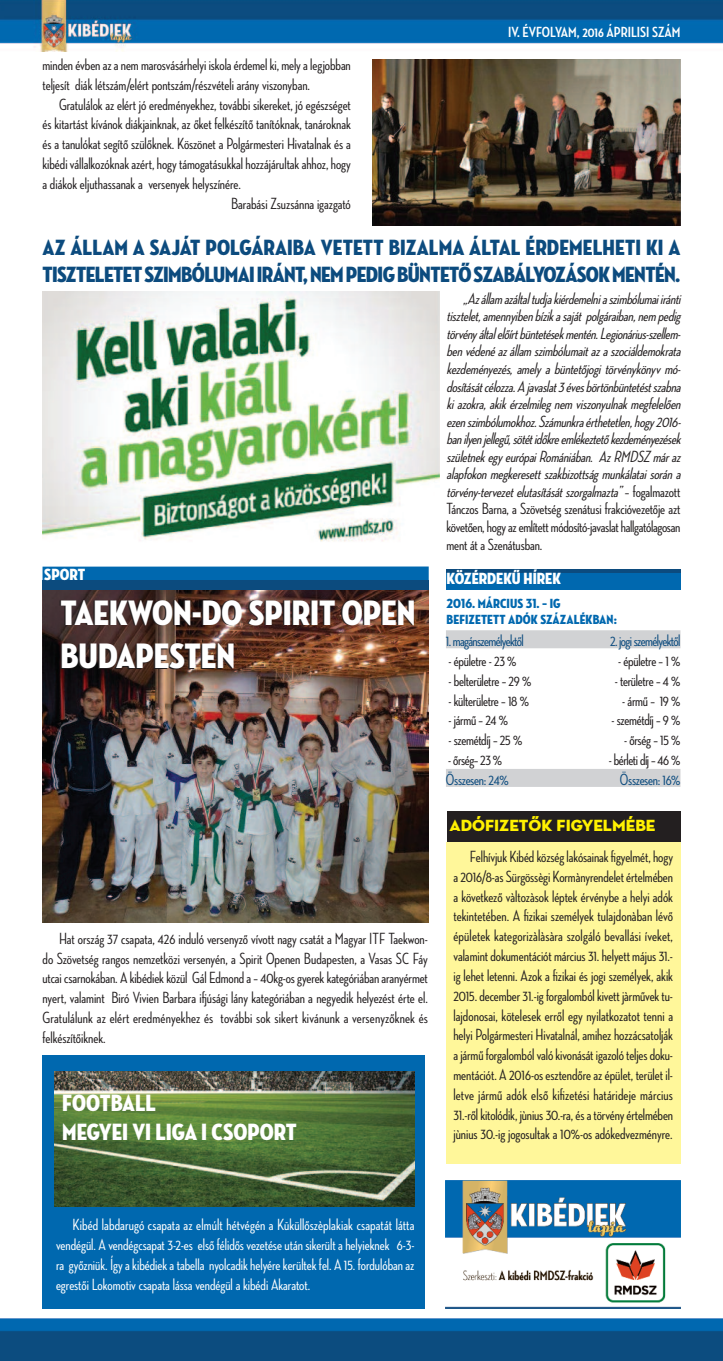
<style>
.page{position:relative;width:723px;height:1361px;background:#fff}
.page>*{position:absolute;margin:0;border:0;box-sizing:border-box;transform-origin:0 0}
.t1{font:36px/43.2px "Neutraface Condensed Titling";color:#fff}
.t2{font:24px/28.8px "Neutraface Condensed Titling";color:#fff}
.t3{font:22.5px/27px "Neutraface Condensed Titling";letter-spacing:-.03em;color:#0c4b7e}
.t4{font:500 16.5px/19.8px "Neutraface Condensed";color:#231f20;text-align:justify}
.t5{font:italic 500 16.5px/17.5px "Neutraface Condensed";letter-spacing:-.005em;color:#231f20}
.t6{font:500 16.5px/19.8px "Neutraface Condensed";color:#fff;text-align:justify}
.t7{font:500 16.5px "Neutraface Condensed";letter-spacing:-.035em;color:#0c4b7e}
.t8{font:16.5px "Neutra Disp Titling";color:#fff101}
.t9{font:16.5px "Neutraface Condensed Titling";color:#fff}
.t10{font:500 16.5px "Neutraface Condensed";letter-spacing:-.025em;color:#231f20}
.t11{font:700 15px "Neutraface Condensed";color:#fff}
.t12{font:13.5px/16.2px "Neutraface Condensed Titling";letter-spacing:.005em;color:#0068af}
.s1{font-style:normal}
</style>
<div class="page">
<div style="left:42px;top:1055px;width:383px;height:253px;background:#0068af"></div>
<div style="left:43px;top:566px;width:386px;height:17px;background:#0068af"></div>
<div style="left:446px;top:569px;width:234px;height:16px;background:#0c4b7e"></div>
<div style="left:446px;top:573px;width:234px;height:16px;background:#0068af"></div>
<div style="left:43px;top:580px;width:386px;height:17px;background:#0c4b7e"></div>
<svg style="left:0;top:1318px;width:723px;height:43px;background:#0a558e"></svg>
<div style="left:446px;top:842px;width:234px;height:322px;background:#fff79a"></div>
<div style="left:446px;top:630px;width:234px;height:18px;background:#d1d2d4"></div>
<div style="left:446px;top:769px;width:234px;height:18px;background:#d1d2d4"></div>
<img style="left:372px;top:59px;width:308px;height:166px">
<img style="left:0;top:0;width:723px;height:51px">
<img style="left:43px;top:291px;width:396px;height:251px">
<img style="left:446px;top:1180px;width:234px;height:128px">
<div style="left:446px;top:811px;width:234px;height:30px;background:#231f20"></div>
<img style="left:43px;top:590px;width:386px;height:332px">
<img style="left:54px;top:1071px;width:361px;height:135px">
<p class="t4" style="left:43px;top:55px;width:310px">mindenévbenazanem marosvásárhelyi iskolaérdemelki, melyalegjobban teljesít diák létszám/elért pontszám/részvételi arány viszonyban.</p>
<p class="t4" style="left:59px;top:94px;width:293px">Gratulálok az elért jó eredményekhez, további sikereket, jó egészséget</p>
<p class="t4" style="left:43px;top:114px;width:310px">és kitartást kívánok diákjainknak, az őket felkészítő tanítóknak, tanároknak</p>
<p class="t4" style="left:43px;top:134px;width:310px">és a tanulókat segítő szülőknek. Köszönet a Polgármesteri Hivatalnak és a</p>
<p class="t4" style="left:43px;top:154px;width:310px">kibédivállalkozóknakazért,hogytámogatásukkalhozzájárultakahhoz,hogy</p>
<p class="t4" style="left:43px;top:173px;width:200px">a diákok eljuthassanak a versenyek helyszínére.</p>
<p class="t4" style="left:231px;top:193px;width:121px">Barabási Zsuzsánna igazgató</p>
<p class="t11" style="left:508px;top:23px;width:174px">IV. ÉVFOLYAM, 2016 ÁPRILISI SZÁM</p>
<h3 class="t3" style="left:43px;top:234px;width:639px">AZ ÁLLAM A SAJÁT POLGÁRAIBA VETETT BIZALMA ÁLTAL ÉRDEMELHETI KI A<br>TISZTELETETSZIMBÓLUMAIIRÁNT,NEMPEDIGBÜNTETŐSZABÁLYOZÁSOKMENTÉN.</h3>
<p class="t9" style="left:44px;top:565px;width:43px">SPORT</p>
<h1 class="t1" style="left:60px;top:592px;width:357px">TAEKWON-DO SPIRIT OPEN<br>BUDAPESTEN</h1>
<p class="t4" style="left:43px;top:928px;width:387px;text-indent:17px">Hat ország 37 csapata, 426 induló versenyző vívott nagy csatát a Magyar ITF Taekwon&shy;do Szövetség rangos nemzetközi versenyén, a Spirit Openen Budapesten, a Vasas SC Fáy utcai csarnokában. A kibédiekközül Gál Edmonda–40kg-osgyerekkategóriábanaranyérmet nyert, valamint Biró Vivien Barbara ifjúsági lány kategóriában a negyedik helyezést érte el.<br>Gratulálunk az elért eredményekhez és további sok sikert kivánunk a versenyzőknek és felkészítőiknek.</p>
<h2 class="t2" style="left:62px;top:1089px;width:236px">FOOTBALL<br>MEGYEI VI LIGA I CSOPORT</h2>
<p class="t5" style="left:446px;top:289px;width:239px;text-indent:17px">„Azállam azáltal tudjakiérdemelniaszimbólumai iránti tisztelet,amennyibenbízikasaját polgáraiban,nem pedig törvény általelőírtbüntetések mentén.Legionárius-szellem&shy;ben védené az állam szimbólumait az a szociáldemokrata kezdeményezés, amely a büntetőjogi törvénykönyv mó&shy;dosításátcélozza. A javaslat3évesbörtönbüntetéstszabna ki azokra, akik érzelmileg nem viszonyulnak megfelelően ezenszimbólumokhoz.Számunkraérthetetlen,hogy 2016- banilyenjellegű,sötét időkreemlékeztetőkezdeményezések születnek egy európai Romániában. Az RMDSZ már az alapfokon megkeresett szakbizottság munkálatai során a törvény-tervezet elutasítását szorgalmazta” <span class="s1">– f o g a l m a z o t t Tánczos Barna, a Szövetség szenátusi frakcióvezetője azt követően,hogyazemlített módosító-javaslathallgatólagosan ment át a Szenátusban.</span></p>
<p class="t9" style="left:447px;top:569px;width:116px">KÖZÉRDEKŰ HÍREK</p>
<p class="t12" style="left:447px;top:596px;width:172px">2016. MÁRCIUS 31. – IG<br>BEFIZETETT ADÓK SZÁZALÉKBAN:</p>
<p class="t7" style="left:446px;top:631px;width:79px">1.magánszemélyektől</p>
<p class="t7" style="left:610px;top:631px;width:72px">2. jogiszemélyektől</p>
<p class="t4" style="left:448px;top:650px;width:70px">-épületre-23%</p>
<p class="t4" style="left:618px;top:650px;width:64px">-épületre–1%</p>
<p class="t4" style="left:448px;top:670px;width:84px">-belterületre–29%</p>
<p class="t4" style="left:615px;top:670px;width:67px">- területre–4%</p>
<p class="t4" style="left:448px;top:690px;width:82px">-külterületre–18%</p>
<p class="t4" style="left:622px;top:690px;width:60px">-ármű– 19%</p>
<p class="t4" style="left:448px;top:710px;width:61px">- jármű–24%</p>
<p class="t4" style="left:611px;top:710px;width:70px">- szemétdíj–9%</p>
<p class="t4" style="left:448px;top:730px;width:75px">- szemétdíj–25%</p>
<p class="t4" style="left:624px;top:730px;width:58px">-őrség–15%</p>
<p class="t4" style="left:448px;top:749px;width:55px">-őrség–23%</p>
<p class="t10" style="left:609px;top:750px;width:73px">-bérletidíj–46%</p>
<p class="t7" style="left:446px;top:770px;width:64px">Összesen: 24%</p>
<p class="t7" style="left:620px;top:770px;width:62px">Összesen: 16%</p>
<p class="t8" style="left:449px;top:815px;width:207px">ADÓFIZETŐK FIGYELMÉBE</p>
<p class="t4" style="left:453px;top:846px;width:221px;text-indent:17px">Felhívjuk Kibédközséglakósainakfigyelmét,hogy a2016/8-asSürgössègi Kormànyrendeletértelmében a következő vàltozàsok léptek érvénybe a helyi adók tekintetében. A fizikai személyek tulajdonàban lévő épületek kategorizàlàsàra szolgáló bevallási íveket, valamintdokumentációt március31.helyett május31.- ig lehet letenni. Azok a fizikai és jogi személyek, akik 2015.december31.-igforgalombólkivett jàrművektu&shy;lajdonosai, kötelesek erről egy nyilatkozatot tenni a helyi Polgármesteri Hivatalnál, amihez hozzácsatolják ajárműforgalombólvalókivonását igazolóteljesdoku&shy;mentációt. A 2016-osesztendőreazépület, terület il&shy;letve jármű adók első kifizetési határideje március 31.-rőlkitolódik, jùnius30.-ra,ésatörvényértelmében jùnius 30.-ig jogosultak a 10%-os adókedvezményre.</p>
<p class="t6" style="left:56px;top:1215px;width:360px;text-indent:17px">Kibéd labdarugó csapata az elmúlt hétvégén a Kūküllőszèplakiak csapatát látta vendégül. A vendégcsapat3-2-es elsőfélidős vezetéseutánsikerült ahelyieknek 6-3- ra győzniük. Így a kibédiek a tabella nyolcadikhelyérekerültek fel. A 15. fordulóbanaz egrestői Lokomotiv csapata lássa vendégül a kibédi Akaratot.</p>
</div>
